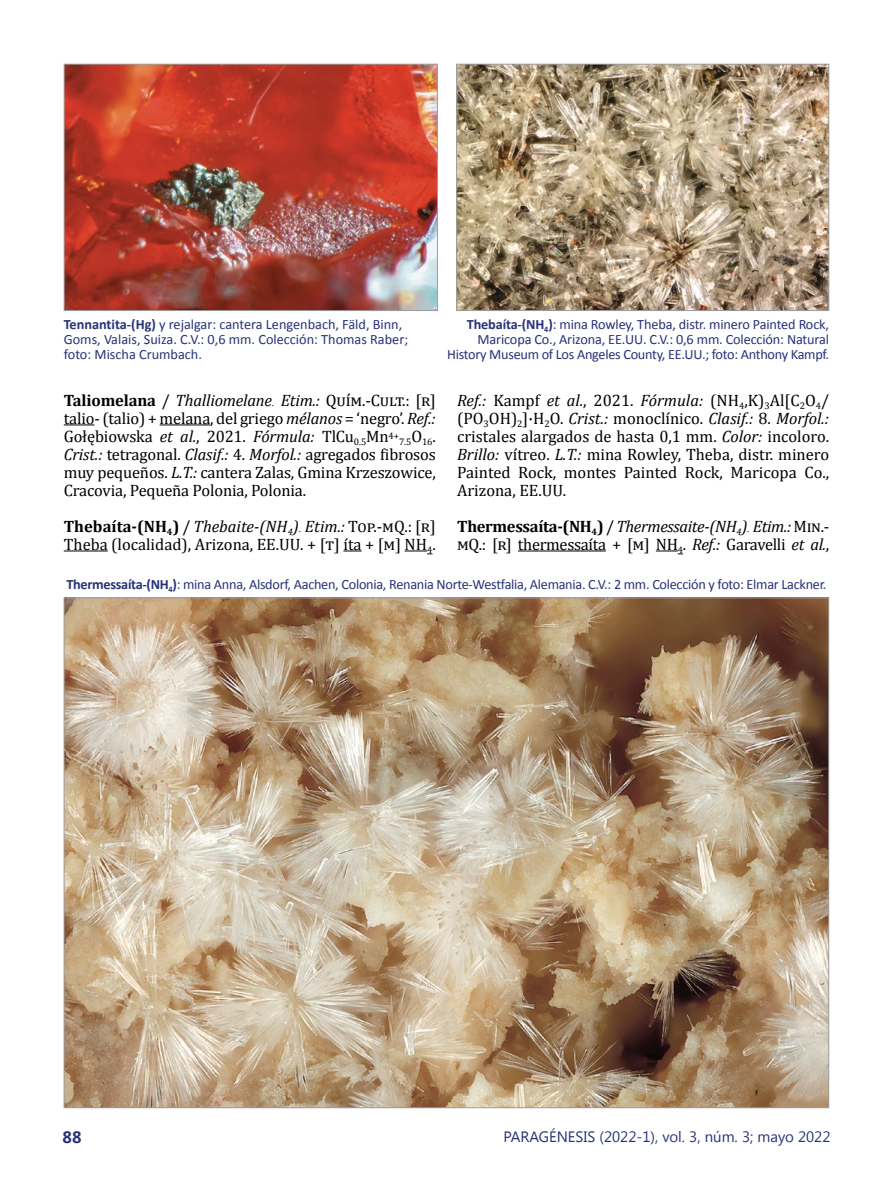
<style>
.page{position:relative;width:893px;height:1191px;background:#fff}
.page>*{position:absolute;margin:0;border:0;box-sizing:border-box;transform-origin:0 0}
.Párrafo_2_columnas{font:16.5px/18px "Cambria";letter-spacing:-.01em;color:#000;text-align:justify}
.t1{font:700 16.5px "Segoe UI";color:#283277}
.t2{font:15px "Segoe UI";color:#283277}
.pie_foto_artículo_ve{font:14.25px/15px "Calibri";letter-spacing:-.01em;color:#283277}
.Párrafo_2_columnas-2{font:9.6px "Cambria";color:#000}
.s1{font-weight:700}
.s2{font-style:italic}
.s3{font-family:"Times New Roman";font-style:italic;font-size:12px}
</style>
<div class="page">
<hr style="left:64px;top:424px;width:30px;height:1px;background:#000">
<hr style="left:160px;top:424px;width:50px;height:1px;background:#000">
<hr style="left:64px;top:550px;width:44px;height:1px;background:#000">
<svg style="left:343px;top:550px;width:19px;height:1px"></svg>
<svg style="left:405px;top:550px;width:27px;height:4px"></svg>
<hr style="left:518px;top:550px;width:88px;height:1px;background:#000">
<svg style="left:656px;top:550px;width:27px;height:4px"></svg>
<img style="left:66px;top:66px;width:370px;height:243px">
<div style="left:64px;top:64px;width:374px;height:247px;border:1px solid #9d9d9c"></div>
<img style="left:458px;top:66px;width:369px;height:243px">
<div style="left:456px;top:64px;width:373px;height:247px;border:1px solid #9d9d9c"></div>
<img style="left:66px;top:599px;width:761px;height:507px">
<p class="pie_foto_artículo_ve" style="left:64px;top:317px;width:346px"><span class="s1">Tennantita-(Hg)</span> y rejalgar: cantera Lengenbach, Fäld, Binn,<br>Goms, Valais, Suiza. C.V.: 0,6 mm. Colección: Thomas Raber; foto: Mischa Crumbach.</p>
<p class="pie_foto_artículo_ve" style="left:467px;top:317px;width:364px"><span class="s1">Thebaíta-(NH</span><sub>4</sub><span class="s1">)</span>: mina Rowley, Theba, distr. minero Painted Rock,</p>
<p class="pie_foto_artículo_ve" style="left:477px;top:332px;width:353px">Maricopa Co., Arizona, EE.UU. C.V.: 0,6 mm. Colección: Natural</p>
<p class="pie_foto_artículo_ve" style="left:447px;top:347px;width:383px">History Museum of Los Angeles County, EE.UU.; foto: Anthony Kampf.</p>
<p class="Párrafo_2_columnas" style="left:64px;top:391px;width:374px"><span class="s1">Taliomelana</span> / <span class="s2">Thalliomelane</span><span class="s3">.</span> <span class="s2">Etim.:</span> Quím.-Cult.: [r] talio- (talio) + melana, del griego <span class="s2">mélanos</span> = ‘negro’. <span class="s2">Ref.:<br></span>Gołębiowska <span class="s2">et al.</span>, 2021. <span class="s2">Fórmula:</span> TlCu<sub>0.5</sub>Mn<sup>4+</sup></p>
<p class="Párrafo_2_columnas-2" style="left:399px;top:436px;width:38px">7.5<sup>O</sup>16<sup>.</sup></p>
<p class="Párrafo_2_columnas" style="left:64px;top:445px;width:374px"><span class="s2">Crist.:</span> tetragonal. <span class="s2">Clasif.:</span> 4. <span class="s2">Morfol.:</span> agregados fibrosos muy pequeños. <span class="s2">L.T.:</span> cantera Zalas, Gmina Krzeszowice, Cracovia, Pequeña Polonia, Polonia.</p>
<p class="Párrafo_2_columnas" style="left:64px;top:517px;width:374px"><span class="s1">Thebaíta-(NH</span><sub>4</sub><span class="s1">)</span> / <span class="s2">Thebaite-(NH</span><sub>4</sub><span class="s2">)</span><span class="s3">.</span> <span class="s2">Etim.:</span> Top.-mQ.: [r]<br>Theba (localidad), Arizona, EE.UU. + [t] íta + [m] NH<sub>4</sub>.</p>
<p class="Párrafo_2_columnas" style="left:457px;top:391px;width:374px"><span class="s2">Ref.:</span> Kampf <span class="s2">et al.</span>, 2021. <span class="s2">Fórmula:</span> (NH<sub>4</sub>,K)<sub>3</sub>Al[C<sub>2</sub>O<sub>4</sub>/ (PO<sub>3</sub>OH)<sub>2</sub>]·H<sub>2</sub>O. <span class="s2">Crist.:</span> monoclínico. <span class="s2">Clasif.:</span> 8. <span class="s2">Morfol.: </span>cristales alargados de hasta 0,1 mm. <span class="s2">Color:</span> incoloro.<br><span class="s2">Brillo:</span> vítreo. <span class="s2">L.T.:</span> mina Rowley, Theba, distr. minero Painted Rock, montes Painted Rock, Maricopa Co., Arizona, EE.UU.</p>
<p class="Párrafo_2_columnas" style="left:457px;top:517px;width:374px"><span class="s1">Thermessaíta-(NH</span><sub>4</sub><span class="s1">)</span> / <span class="s2">Thermessaite-(NH</span><sub>4</sub><span class="s2">)</span><span class="s3">.</span> <span class="s2">Etim.:</span> Min.- mQ.: [r] thermessaíta + [m] NH<sub>4</sub>. <span class="s2">Ref.:</span> Garavelli <span class="s2">et al.</span>,</p>
<p class="pie_foto_artículo_ve" style="left:66px;top:577px;width:762px"><span class="s1">Thermessaíta-(NH</span><sub>4</sub><span class="s1">)</span>: mina Anna, Alsdorf, Aachen, Colonia, Renania Norte-Westfalia, Alemania. C.V.: 2 mm. Colección y foto: Elmar Lackner.</p>
<p class="t1" style="left:63px;top:1125px;width:20px">88</p>
<p class="t2" style="left:503px;top:1126px;width:328px">PARAGÉNESIS (2022-1), vol. 3, núm. 3; mayo 2022</p>
</div>
